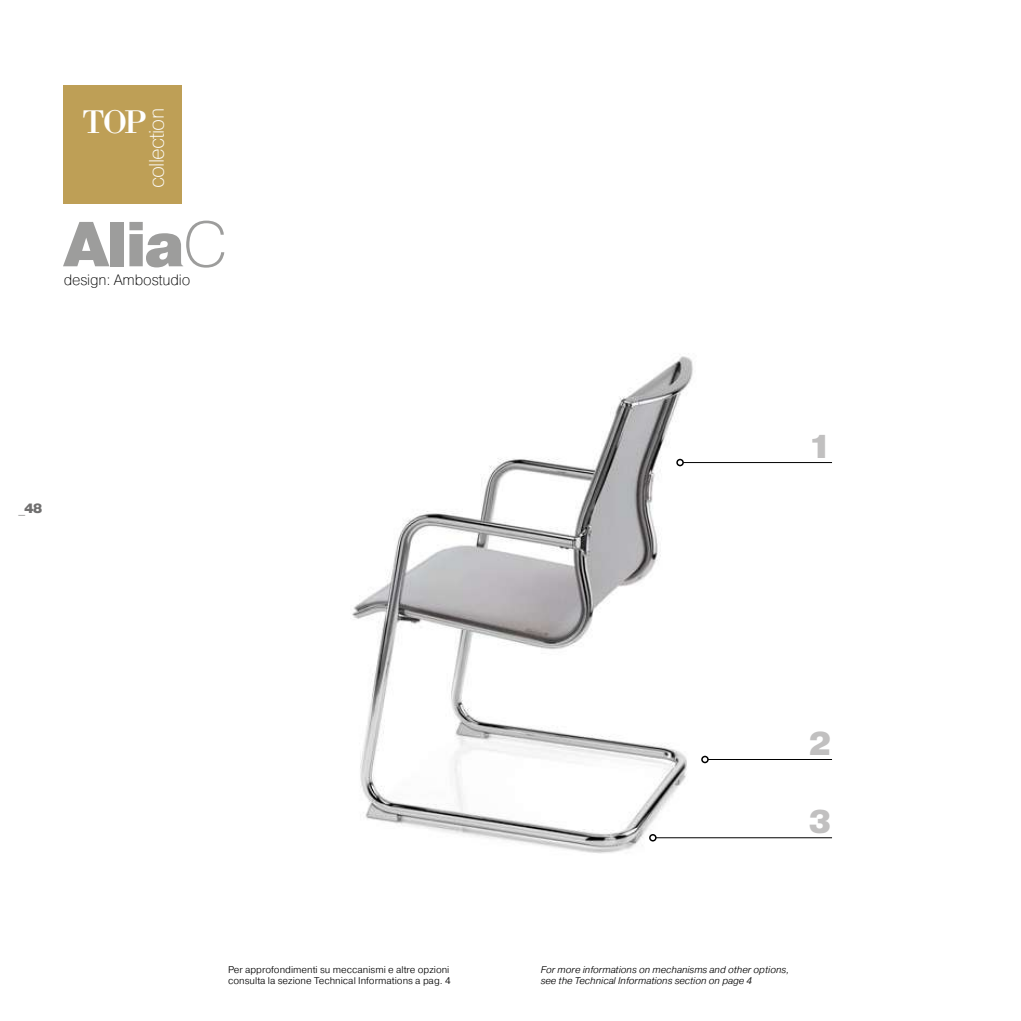
<style>
.page{position:relative;width:1021px;height:1021px;background:#fff}
.page>*{position:absolute;margin:0;border:0;box-sizing:border-box;transform-origin:0 0}
.t1{font:900 63.45px "Pragmatica";color:#9d9d9c}
.t2{font:33.9px "Bodoni XT";color:#fff}
.t3{font:900 33px "Pragmatica";color:#c1c0c0}
.t4{font:200 20.85px "Pragmatica";letter-spacing:-.04em;color:#fff}
.t5{font:200 15px "Pragmatica";letter-spacing:-.01em;color:#000}
.t6{font:900 13.5px "Pragmatica";color:#706f6f}
.t7{font:italic 300 9.75px/10.5px "Pragmatica";color:#000}
.t8{font:300 9.75px/10.5px "Pragmatica";color:#000}
.s1{font-weight:200}
.s2{font-weight:300}
</style>
<div class="page">
<img style="left:352px;top:353px;width:413px;height:501px">
<div style="left:64px;top:85px;width:118px;height:119px;background:#be9f56"></div>
<hr style="left:683px;top:462px;width:149px;height:1px;background:#000">
<div style="left:676px;top:459px;width:7px;height:7px;border:2px solid #000;border-radius:50%"></div>
<hr style="left:708px;top:759px;width:124px;height:1px;background:#000">
<div style="left:701px;top:755px;width:7px;height:8px;border:2px solid #000;border-radius:50%"></div>
<hr style="left:656px;top:837px;width:176px;height:1px;background:#000">
<div style="left:649px;top:834px;width:7px;height:7px;border:2px solid #000;border-radius:50%"></div>
<h2 class="t2" style="left:82px;top:101px;width:66px">TOP</h2>
<h3 class="t4" style="left:143px;top:188px;width:81px;rotate:-90deg">collection</h3>
<h1 class="t1" style="left:64px;top:204px;width:165px">Alia<span class="s1">C</span></h1>
<h3 class="t5" style="left:64px;top:270px;width:128px">design: Ambostudio</h3>
<h3 class="t6" style="left:19px;top:500px;width:26px"><span class="s2">_</span>48</h3>
<p class="t8" style="left:228px;top:964px;width:224px">Per approfondimenti su meccanismi e altre opzioni consulta la sezione Technical Informations a pag. 4</p>
<h3 class="t3" style="left:808px;top:425px;width:25px">1</h3>
<h3 class="t3" style="left:808px;top:722px;width:25px">2</h3>
<h3 class="t3" style="left:808px;top:800px;width:25px">3</h3>
<p class="t7" style="left:541px;top:964px;width:250px">For more informations on mechanisms and other options, see the Technical Informations section on page 4</p>
</div>
